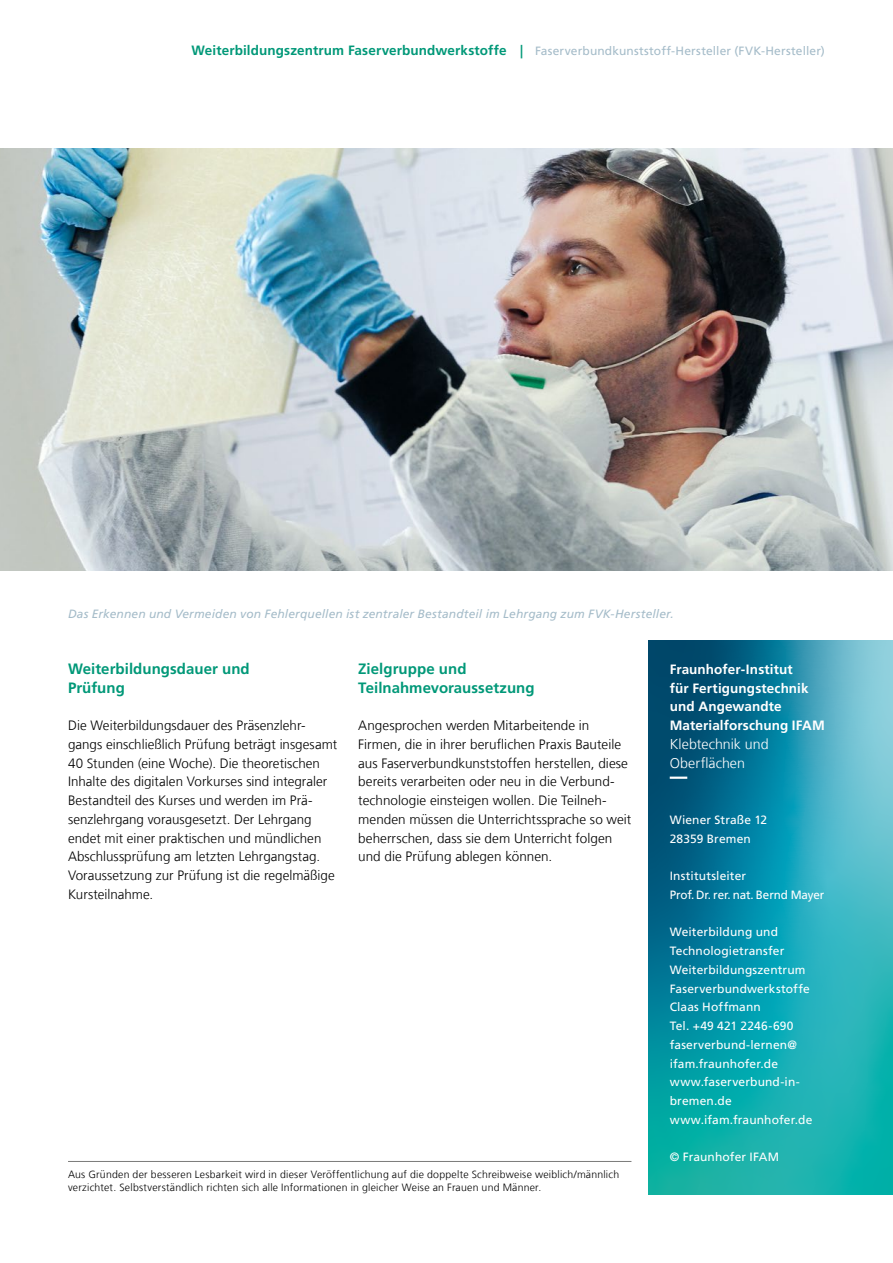
<style>
.page{position:relative;width:893px;height:1263px;background:#fff}
.page>*{position:absolute;margin:0;border:0;box-sizing:border-box;transform-origin:0 0}
.t1{font:700 15px/18.8px "Frutiger LT Com";letter-spacing:.005em;color:#009878}
.t2{font:300 14.25px/18.8px "Frutiger LT Com";color:#fff}
.t3{font:300 13.5px/18.8px "Frutiger LT Com";letter-spacing:.005em;color:#000}
.t4{font:700 13.5px/18.8px "Frutiger LT Com";letter-spacing:.005em;color:#fff}
.t5{font:12px/18.8px "Frutiger LT Com";letter-spacing:.01em;color:#fff}
.t6{font:12px "Frutiger LT Com";letter-spacing:.015em;color:#a5bcc9}
.t7{font:italic 12px "Frutiger LT Com";letter-spacing:.015em;color:#a5bcc9}
.t8{font:300 10.5px/13.5px "Frutiger LT Com";letter-spacing:.02em;color:#000}
.s1{font-weight:700;font-size:13.5px;color:#009878}
</style>
<div class="page">
<img style="left:0;top:149px;width:893px;height:421px">
<svg style="left:648px;top:641px;width:245px;height:553px;background:#1b98a9"></svg>
<svg style="left:670px;top:776px;width:155px;height:3px"></svg>
<hr style="left:68px;top:1161px;width:563px;height:1px;background:#7b7b7a">
<p class="t6" style="left:192px;top:44px;width:635px"><span class="s1">Weiterbildungszentrum Faserverbundwerkstoffe |</span> Faserverbundkunststoff-Hersteller (FVK-Hersteller)</p>
<p class="t7" style="left:68px;top:606px;width:607px">Das Erkennen und Vermeiden von Fehlerquellen ist zentraler Bestandteil im Lehrgang zum FVK-Hersteller.</p>
<p class="t1" style="left:68px;top:659px;width:183px">Weiterbildungsdauer und<br>Prüfung</p>
<p class="t3" style="left:68px;top:716px;width:271px">Die Weiterbildungsdauer des Präsenzlehr&shy;gangs einschließlich Prüfung beträgt insgesamt 40 Stunden (eine Woche). Die theoretischen Inhalte des digitalen Vorkurses sind integraler Bestandteil des Kurses und werden im Prä&shy;senzlehrgang vorausgesetzt. Der Lehrgang endet mit einer praktischen und mündlichen Abschlussprüfung am letzten Lehrgangstag.<br>Voraussetzung zur Prüfung ist die regelmäßige Kursteilnahme.</p>
<p class="t1" style="left:358px;top:659px;width:178px">Zielgruppe und<br>Teilnahmevoraussetzung</p>
<p class="t3" style="left:358px;top:716px;width:275px">Angesprochen werden Mitarbeitende in Firmen, die in ihrer beruflichen Praxis Bauteile aus Faserverbundkunststoffen herstellen, diese bereits verarbeiten oder neu in die Verbund&shy;technologie einsteigen wollen. Die Teilneh&shy;menden müssen die Unterrichtssprache so weit beherrschen, dass sie dem Unterricht folgen und die Prüfung ablegen können.</p>
<p class="t8" style="left:68px;top:1167px;width:553px">Aus Gründen der besseren Lesbarkeit wird in dieser Veröffentlichung auf die doppelte Schreibweise weiblich/männlich verzichtet. Selbstverständlich richten sich alle Informationen in gleicher Weise an Frauen und Männer.</p>
<p class="t4" style="left:670px;top:660px;width:157px">Fraunhofer-Institut<br>für Fertigungstechnik und Angewandte<br>Materialforschung IFAM</p>
<p class="t2" style="left:670px;top:734px;width:100px">Klebtechnik und<br>Oberflächen</p>
<p class="t5" style="left:670px;top:810px;width:99px">Wiener Straße 12<br>28359 Bremen</p>
<p class="t5" style="left:670px;top:866px;width:156px">Institutsleiter<br>Prof. Dr. rer. nat. Bernd Mayer</p>
<p class="t5" style="left:670px;top:923px;width:144px">Weiterbildung und<br>Technologietransfer<br>Weiterbildungszentrum<br>Faserverbundwerkstoffe<br>Claas Hoffmann<br>Tel. +49 421 2246-690 faserverbund-lernen@ ifam.fraunhofer.de www.faserverbund-in&shy;bremen.de www.ifam.fraunhofer.de</p>
<p class="t5" style="left:670px;top:1148px;width:111px">© Fraunhofer IFAM</p>
</div>
